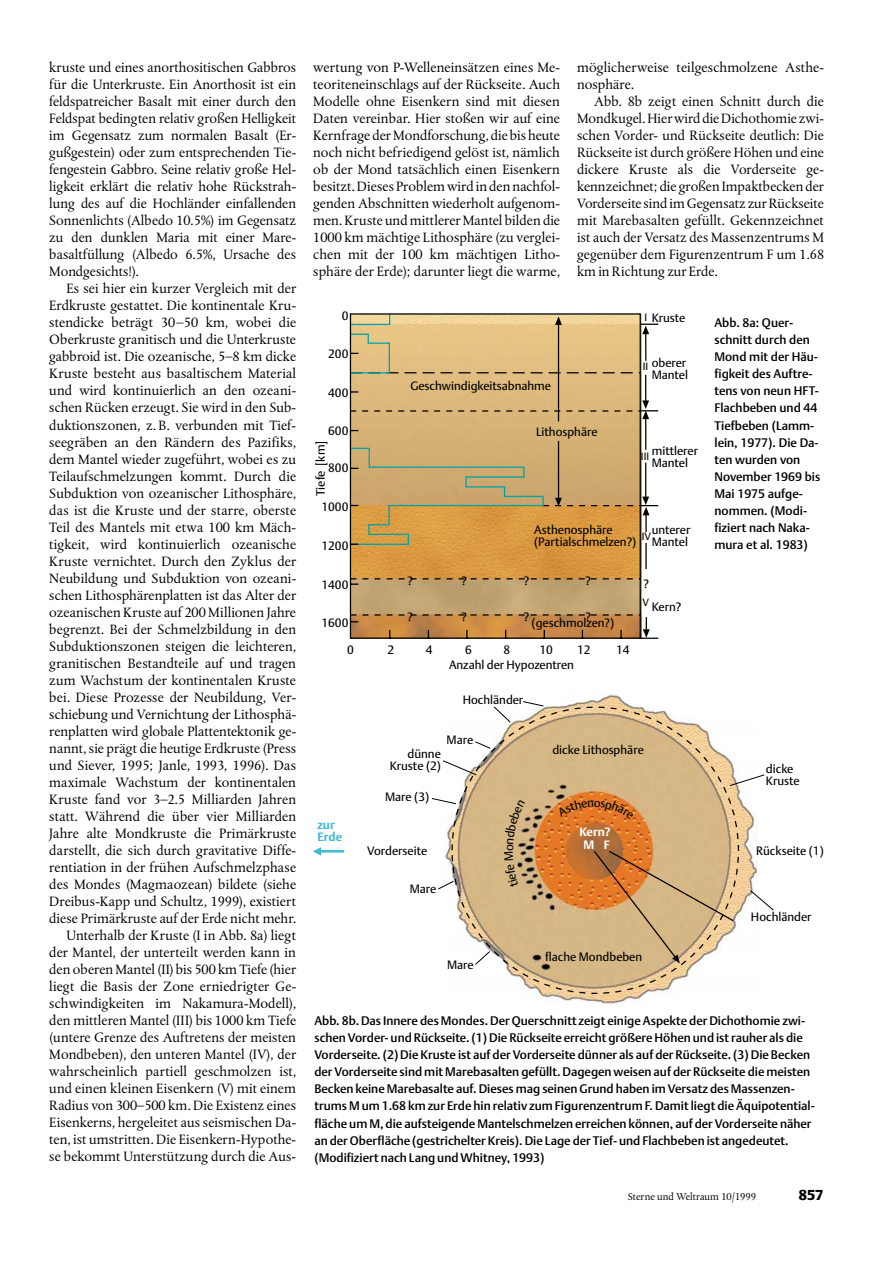
<style>
.page{position:relative;width:894px;height:1263px;background:#fff}
.page>*{position:absolute;margin:0;border:0;box-sizing:border-box;transform-origin:0 0}
.t1{font:14.25px/17px "DTL Albertina T";color:#000;text-align:justify}
.t2{font:14.25px "DTL Argo T Black";color:#000}
.t3{font:12.3px/17px "DTL Argo T Medium";color:#000}
.t4{font:12px/12px "DTL Argo T";color:#000}
.t5{font:700 12px/12.6px "DTL Argo T";color:#fff;text-align:center}
.t6{font:700 12px/12px "DTL Argo T";color:#3eb9d6}
.t7{font:10.5px "DTL Albertina T";color:#000}
.t8{font:10.5px "DTL Argo T";color:#000}
.s1{font-size:10.5px}
</style>
<div class="page">
<svg style="left:349px;top:313px;width:292px;height:326px;background:#d0aa6b"></svg>
<hr style="left:644px;top:333px;width:2px;height:28px;background:#000">
<svg style="left:640px;top:324px;width:18px;height:10px"></svg>
<hr style="left:644px;top:375px;width:2px;height:26px;background:#000">
<hr style="left:644px;top:418px;width:2px;height:32px;background:#000">
<svg style="left:350px;top:400px;width:308px;height:19px;background:#d0af79"></svg>
<hr style="left:644px;top:462px;width:2px;height:35px;background:#000">
<svg style="left:350px;top:614px;width:308px;height:25px;background:#b68048"></svg>
<svg style="left:645px;top:543px;width:1px;height:26px"></svg>
<hr style="left:557px;top:324px;width:2px;height:97px;background:#000">
<svg style="left:555px;top:316px;width:6px;height:9px"></svg>
<hr style="left:557px;top:441px;width:2px;height:57px;background:#000">
<svg style="left:542px;top:496px;width:116px;height:36px;background:#ce9e5c"></svg>
<img style="left:445px;top:694px;width:311px;height:309px">
<svg style="left:592px;top:849px;width:142px;height:114px;background:#d2aa78"></svg>
<svg style="left:749px;top:889px;width:25px;height:22px"></svg>
<svg style="left:728px;top:774px;width:37px;height:12px"></svg>
<svg style="left:438px;top:880px;width:16px;height:10px"></svg>
<svg style="left:474px;top:950px;width:16px;height:15px"></svg>
<svg style="left:474px;top:740px;width:17px;height:9px"></svg>
<svg style="left:443px;top:759px;width:34px;height:17px"></svg>
<svg style="left:431px;top:797px;width:25px;height:8px"></svg>
<svg style="left:492px;top:700px;width:52px;height:23px"></svg>
<svg style="left:312px;top:847px;width:32px;height:8px"></svg>
<svg style="left:557px;top:799px;width:76px;height:20px;background:#e27b2c"></svg>
<svg style="left:504px;top:800px;width:21px;height:87px;background:#ceb181"></svg>
<p class="t1" style="left:49px;top:60px;width:248px">kruste und eines anorthositischen Gabbros für die Unterkruste. Ein Anorthosit ist ein feldspatreicher Basalt mit einer durch den Feldspat bedingten relativ großen Helligkeit im Gegensatz zum normalen Basalt (Er&shy;gußgestein) oder zum entsprechenden Tie&shy;fengestein Gabbro. Seine relativ große Hel&shy;ligkeit erklärt die relativ hohe Rückstrah&shy;lung des auf die Hochländer einfallenden Sonnenlichts (Albedo 10.5%) im Gegensatz zu den dunklen Maria mit einer Mare&shy;basaltfüllung (Albedo 6.5%, Ursache des Mondgesichts!).</p>
<p class="t1" style="left:49px;top:281px;width:248px;text-align:right">Es sei hier ein kurzer Vergleich mit der Erdkruste gestattet. Die kontinentale Kru&shy;stendicke beträgt 30–50 km, wobei die Oberkruste granitisch und die Unterkruste gabbroid ist. Die ozeanische, 5–8 km dicke Kruste besteht aus basaltischem Material und wird kontinuierlich an den ozeani&shy;schen Rücken erzeugt. Sie wird in den Sub&shy;duktionszonen, z. B. verbunden mit Tief&shy;seegräben an den Rändern des Pazifiks, dem Mantel wieder zugeführt, wobei es zu Teilaufschmelzungen kommt. Durch die Subduktion von ozeanischer Lithosphäre, das ist die Kruste und der starre, oberste Teil des Mantels mit etwa 100 km Mäch&shy;tigkeit, wird kontinuierlich ozeanische Kruste vernichtet. Durch den Zyklus der Neubildung und Subduktion von ozeani&shy;schen Lithosphärenplatten ist das Alter der ozeanischen Kruste auf 200 Millionen Jahre begrenzt. Bei der Schmelzbildung in den Subduktionszonen steigen die leichteren, granitischen Bestandteile auf und tragen zum Wachstum der kontinentalen Kruste bei. Diese Prozesse der Neubildung, Ver&shy;schiebung und Vernichtung der Lithosphä&shy;renplatten wird globale Plattentektonik ge&shy;nannt, sie prägt die heutige Erdkruste (Press und Siever, 1995; Janle, 1993, 1996). Das maximale Wachstum der kontinentalen Kruste fand vor 3–2.5 Milliarden Jahren statt. Während die über vier Milliarden Jahre alte Mondkruste die Primärkruste darstellt, die sich durch gravitative Diffe&shy;rentiation in der frühen Aufschmelzphase des Mondes (Magmaozean) bildete (siehe Dreibus-Kapp und Schultz, 1999), existiert diese Primärkruste auf der Erde nicht mehr.<br>Unterhalb der Kruste (I in Abb. 8a) liegt der Mantel, der unterteilt werden kann in den oberen Mantel (II) bis 500 km Tiefe (hier liegt die Basis der Zone erniedrigter Ge&shy;schwindigkeiten im Nakamura-Modell), den mittleren Mantel (III) bis 1000 km Tiefe (untere Grenze des Auftretens der meisten Mondbeben), den unteren Mantel (IV), der wahrscheinlich partiell geschmolzen ist, und einen kleinen Eisenkern (V) mit einem Radius von 300–500 km. Die Existenz eines Eisenkerns, hergeleitet aus seismischen Da&shy;ten, ist umstritten. Die Eisenkern-Hypothe&shy;se bekommt Unterstützung durch die Aus-</p>
<p class="t1" style="left:313px;top:60px;width:248px">wertung von P-Welleneinsätzen eines Me&shy;teoriteneinschlags auf der Rückseite. Auch Modelle ohne Eisenkern sind mit diesen Daten vereinbar. Hier stoßen wir auf eine Kernfrage der Mondforschung, die bis heute noch nicht befriedigend gelöst ist, nämlich ob der Mond tatsächlich einen Eisenkern besitzt. Dieses Problem wird in den nachfol&shy;genden Abschnitten wiederholt aufgenom&shy;men. Kruste und mittlerer Mantel bilden die 1000 km mächtige Lithosphäre (zu verglei&shy;chen mit der 100 km mächtigen Litho&shy;sphäre der Erde); darunter liegt die warme,</p>
<p class="t1" style="left:577px;top:60px;width:248px">möglicherweise teilgeschmolzene Asthe&shy;nosphäre.</p>
<p class="t1" style="left:577px;top:94px;width:248px;text-indent:17px">Abb. 8b zeigt einen Schnitt durch die Mondkugel. Hier wird die Dichothomie zwi&shy;schen Vorder- und Rückseite deutlich: Die Rückseite ist durch größere Höhen und eine dickere Kruste als die Vorderseite ge&shy;kennzeichnet; die großen Impaktbecken der Vorderseite sind im Gegensatz zur Rückseite mit Marebasalten gefüllt. Gekennzeichnet ist auch der Versatz des Massenzentrums M gegenüber dem Figurenzentrum F um 1.68 km in Richtung zur Erde.</p>
<p class="t4" style="left:341px;top:311px;width:8px">0</p>
<p class="t4" style="left:328px;top:349px;width:22px">200</p>
<p class="t4" style="left:328px;top:388px;width:22px">400</p>
<p class="t4" style="left:328px;top:426px;width:22px">600</p>
<p class="t4" style="left:328px;top:463px;width:22px">800</p>
<p class="t4" style="left:321px;top:501px;width:28px">1000</p>
<p class="t4" style="left:321px;top:540px;width:28px">1200</p>
<p class="t4" style="left:321px;top:580px;width:28px">1400</p>
<p class="t4" style="left:321px;top:618px;width:28px">1600</p>
<p class="t4" style="left:315px;top:496px;width:57px;rotate:-90deg">Tiefe [km]</p>
<p class="t4" style="left:410px;top:380px;width:142px">Geschwindigkeitsabnahme</p>
<p class="t4" style="left:536px;top:426px;width:63px">Lithosphäre</p>
<p class="t4" style="left:644px;top:313px;width:43px"><span class="s1">I</span> Kruste</p>
<p class="t4" style="left:651px;top:358px;width:38px">oberer<br>Mantel</p>
<p class="t8" style="left:642px;top:362px;width:7px">II</p>
<p class="t4" style="left:651px;top:445px;width:48px">mittlerer<br>Mantel</p>
<p class="t8" style="left:640px;top:451px;width:10px">III</p>
<p class="t4" style="left:533px;top:525px;width:104px">Asthenosphäre (Partialschmelzen?)</p>
<p class="t4" style="left:651px;top:525px;width:40px">unterer<br>Mantel</p>
<p class="t8" style="left:641px;top:532px;width:11px">IV</p>
<p class="t4" style="left:407px;top:576px;width:7px">?</p>
<p class="t4" style="left:461px;top:576px;width:7px">?</p>
<p class="t4" style="left:523px;top:576px;width:7px">?</p>
<p class="t4" style="left:585px;top:576px;width:7px">?</p>
<p class="t4" style="left:407px;top:611px;width:7px">?</p>
<p class="t4" style="left:461px;top:611px;width:7px">?</p>
<p class="t4" style="left:523px;top:611px;width:7px">?</p>
<p class="t4" style="left:585px;top:611px;width:7px">?</p>
<p class="t4" style="left:531px;top:618px;width:84px">(geschmolzen?)</p>
<p class="t4" style="left:643px;top:579px;width:7px">?</p>
<p class="t8" style="left:642px;top:597px;width:8px">V</p>
<p class="t4" style="left:651px;top:602px;width:31px">Kern?</p>
<p class="t4" style="left:347px;top:645px;width:8px">0</p>
<p class="t4" style="left:387px;top:644px;width:8px">2</p>
<p class="t4" style="left:425px;top:644px;width:8px">4</p>
<p class="t4" style="left:465px;top:644px;width:8px">6</p>
<p class="t4" style="left:503px;top:644px;width:8px">8</p>
<p class="t4" style="left:539px;top:644px;width:15px">10</p>
<p class="t4" style="left:577px;top:644px;width:15px">12</p>
<p class="t4" style="left:615px;top:644px;width:15px">14</p>
<p class="t4" style="left:449px;top:660px;width:126px">Anzahl der Hypozentren</p>
<p class="t4" style="left:462px;top:695px;width:62px">Hochländer</p>
<p class="t4" style="left:446px;top:734px;width:28px">Mare</p>
<p class="t4" style="left:389px;top:749px;width:53px;text-align:right">dünne<br>Kruste (2)</p>
<p class="t4" style="left:385px;top:791px;width:46px">Mare (3)</p>
<p class="t4" style="left:552px;top:745px;width:93px">dicke Lithosphäre</p>
<p class="t3" style="left:714px;top:315px;width:107px">Abb. 8a: Quer&shy;schnitt durch den<br>Mond mit der Häu&shy;figkeit des Auftre&shy;tens von neun HFT-<br>Flachbeben und 44<br>Tiefbeben (Lamm&shy;lein, 1977). Die Da&shy;ten wurden von<br>November 1969 bis<br>Mai 1975 aufge&shy;nommen. (Modi&shy;fiziert nach Naka&shy;mura et al. 1983)</p>
<p class="t4" style="left:765px;top:763px;width:35px">dicke<br>Kruste</p>
<p class="t6" style="left:317px;top:819px;width:26px">zur<br>Erde</p>
<p class="t5" style="left:579px;top:826px;width:33px">Kern?<br>M F</p>
<p class="t4" style="left:367px;top:846px;width:62px">Vorderseite</p>
<p class="t4" style="left:755px;top:846px;width:69px">Rückseite (1)</p>
<p class="t4" style="left:409px;top:883px;width:28px">Mare</p>
<p class="t4" style="left:447px;top:959px;width:28px">Mare</p>
<p class="t4" style="left:545px;top:951px;width:98px">flache Mondbeben</p>
<p class="t4" style="left:750px;top:911px;width:62px">Hochländer</p>
<p class="t3" style="left:314px;top:1013px;width:501px">Abb. 8b. Das Innere des Mondes. Der Querschnitt zeigt einige Aspekte der Dichothomie zwi&shy;schen Vorder- und Rückseite. (1) Die Rückseite erreicht größere Höhen und ist rauher als die Vorderseite. (2) Die Kruste ist auf der Vorderseite dünner als auf der Rückseite. (3) Die Becken der Vorderseite sind mit Marebasalten gefüllt. Dagegen weisen auf der Rückseite die meisten Becken keine Marebasalte auf. Dieses mag seinen Grund haben im Versatz des Massenzen&shy;trums M um 1.68 km zur Erde hin relativ zum Figurenzentrum F. Damit liegt die Äquipotential&shy;fläche um M, die aufsteigende Mantelschmelzen erreichen können, auf der Vorderseite näher an der Oberfläche (gestrichelter Kreis). Die Lage der Tief- und Flachbeben ist angedeutet. (Modifiziert nach Lang und Whitney, 1993)</p>
<p class="t7" style="left:627px;top:1192px;width:130px">Sterne und Weltraum 10/1999</p>
<p class="t2" style="left:798px;top:1189px;width:26px">857</p>
</div>
